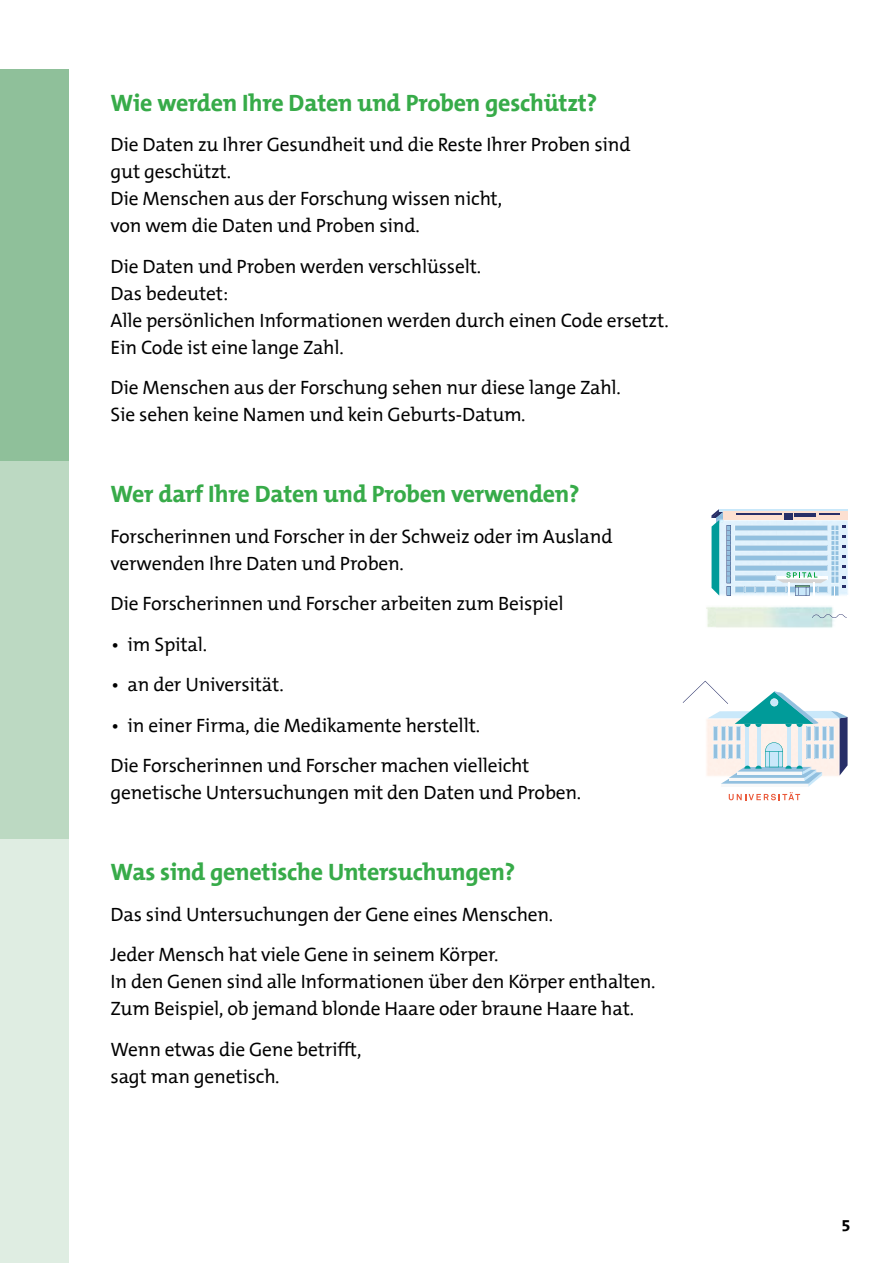
<style>
.page{position:relative;width:893px;height:1263px;background:#fff}
.page>*{position:absolute;margin:0;border:0;box-sizing:border-box;transform-origin:0 0}
.H2_Titel{font:700 24px "The Mix Office LF";letter-spacing:-.01em;color:#37ab49}
.P_Fliesstext{font:19.5px/27px "The Mix Office LF";letter-spacing:-.01em;color:#000}
.P_Fliesstext_Bullet{font:19.5px "The Mix Office LF";letter-spacing:-.01em;color:#000}
.t1{font:700 16.5px "The Mix Office LF";color:#000}
</style>
<div class="page">
<svg style="left:683px;top:681px;width:164px;height:119px"></svg>
<img style="left:706px;top:608px;width:10px;height:19px">
<img style="left:716px;top:608px;width:118px;height:20px">
<svg style="left:812px;top:614px;width:35px;height:4px"></svg>
<svg style="left:711px;top:509px;width:137px;height:99px;background:#c1d9e7"></svg>
<div style="left:0;top:69px;width:68px;height:393px;background:#8fc09a"></div>
<div style="left:0;top:462px;width:68px;height:378px;background:#bcd9c2"></div>
<div style="left:0;top:840px;width:68px;height:423px;background:#dfede2"></div>
<h2 class="H2_Titel" style="left:111px;top:89px;width:488px">Wie werden Ihre Daten und Proben geschützt?</h2>
<p class="P_Fliesstext" style="left:111px;top:132px;width:522px">Die Daten zu Ihrer Gesundheit und die Reste Ihrer Proben sind gut geschützt.<br>Die Menschen aus der Forschung wissen nicht,<br>von wem die Daten und Proben sind.</p>
<p class="P_Fliesstext" style="left:111px;top:253px;width:560px">Die Daten und Proben werden verschlüsselt.<br>Das bedeutet:<br>Alle persönlichen Informationen werden durch einen Code ersetzt.<br>Ein Code ist eine lange Zahl.</p>
<p class="P_Fliesstext" style="left:111px;top:375px;width:512px">Die Menschen aus der Forschung sehen nur diese lange Zahl.<br>Sie sehen keine Namen und kein Geburts-Datum.</p>
<h2 class="H2_Titel" style="left:111px;top:480px;width:471px">Wer darf Ihre Daten und Proben verwenden?</h2>
<p class="P_Fliesstext" style="left:111px;top:523px;width:503px">Forscherinnen und Forscher in der Schweiz oder im Ausland verwenden Ihre Daten und Proben.</p>
<p class="P_Fliesstext" style="left:111px;top:591px;width:455px">Die Forscherinnen und Forscher arbeiten zum Beispiel</p>
<p class="P_Fliesstext_Bullet" style="left:111px;top:633px;width:98px">• im Spital.</p>
<p class="P_Fliesstext_Bullet" style="left:111px;top:673px;width:175px">• an der Universität.</p>
<p class="P_Fliesstext_Bullet" style="left:111px;top:714px;width:371px">• in einer Firma, die Medikamente herstellt.</p>
<p class="P_Fliesstext" style="left:111px;top:753px;width:472px">Die Forscherinnen und Forscher machen vielleicht genetische Untersuchungen mit den Daten und Proben.</p>
<h2 class="H2_Titel" style="left:111px;top:858px;width:406px">Was sind genetische Untersuchungen?</h2>
<p class="P_Fliesstext" style="left:111px;top:901px;width:444px">Das sind Untersuchungen der Gene eines Menschen.</p>
<p class="P_Fliesstext" style="left:111px;top:942px;width:546px">Jeder Mensch hat viele Gene in seinem Körper.<br>In den Genen sind alle Informationen über den Körper enthalten.<br>Zum Beispiel, ob jemand blonde Haare oder braune Haare hat.</p>
<p class="P_Fliesstext" style="left:111px;top:1036px;width:252px">Wenn etwas die Gene betrifft, sagt man genetisch.</p>
<p class="t1" style="left:841px;top:1216px;width:11px">5</p>
</div>
